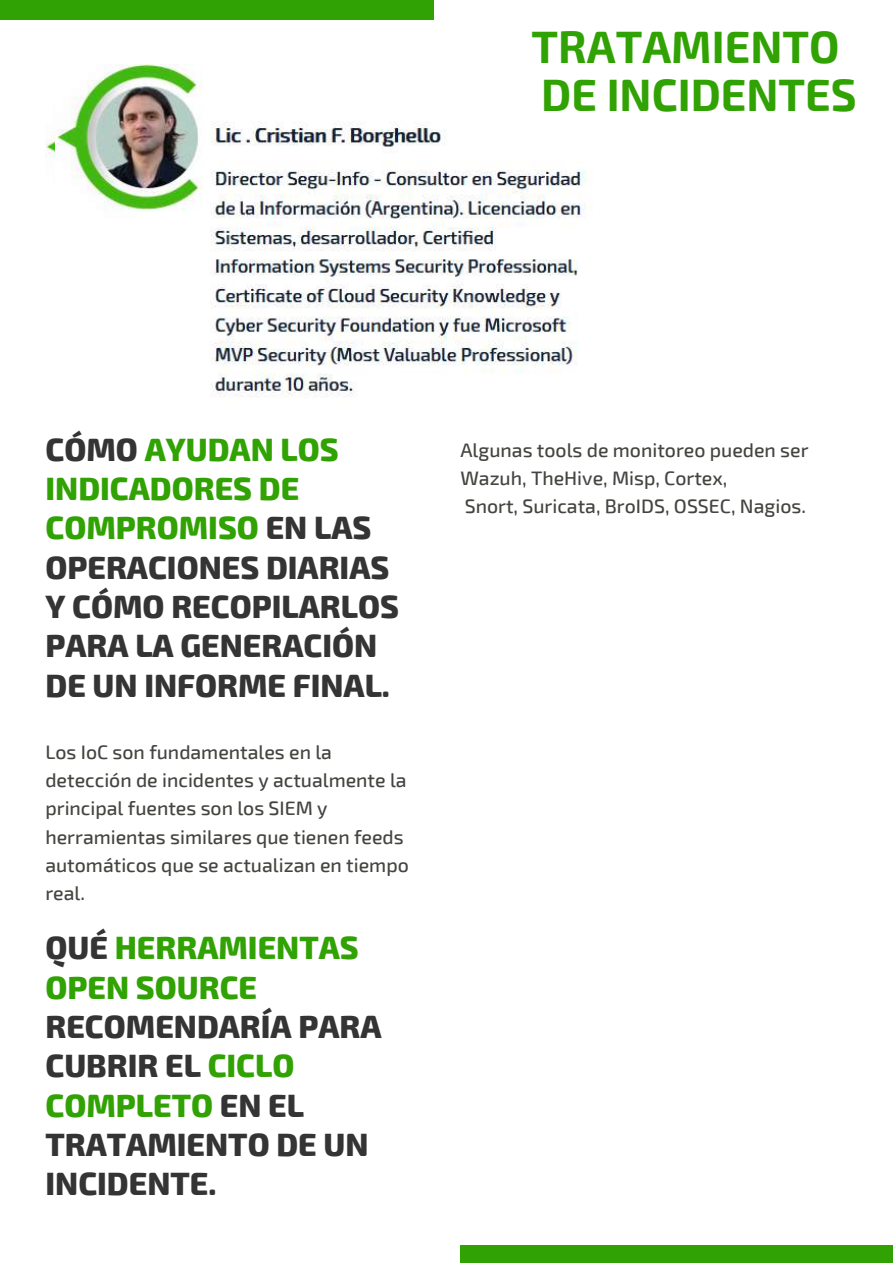
<style>
.page{position:relative;width:893px;height:1264px;background:#fff}
.page>*{position:absolute;margin:0;border:0;box-sizing:border-box;transform-origin:0 0}
.t1{font:700 44.4px/48.3px "Exo 2";color:#31a203}
.t2{font:800 31.65px/39.3px "Exo 2";color:#343434}
.t3{font:800 31.65px/39.3px "Exo 2";color:#31a203}
.t4{font:500 19.5px/28px "Exo 2";color:#444440}
.s1{color:#31a203}
.s2{color:#343434}
</style>
<div class="page">
<div style="left:460px;top:1245px;width:432px;height:17px;background:#31a203"></div>
<div style="left:0;top:0;width:434px;height:20px;background:#31a203"></div>
<img style="left:56px;top:64px;width:530px;height:334px">
<h1 class="t1" style="left:531px;top:21px;width:326px">TRATAMIENTO<br>DE INCIDENTES</h1>
<h2 class="t2" style="left:45px;top:428px;width:355px">CÓMO <span class="s1">AYUDAN LOS<br>INDICADORES DE<br>COMPROMISO</span> EN LAS<br>OPERACIONES DIARIAS<br>Y CÓMO RECOPILARLOS<br>PARA LA GENERACIÓN<br>DE UN INFORME FINAL.</h2>
<p class="t4" style="left:45px;top:737px;width:365px">Los IoC son fundamentales en la detección de incidentes y actualmente la principal fuentes son los SIEM y herramientas similares que tienen feeds automáticos que se actualizan en tiempo real.</p>
<h2 class="t3" style="left:45px;top:926px;width:315px"><span class="s2">QUÉ</span> HERRAMIENTAS<br>OPEN SOURCE</h2>
<h2 class="t2" style="left:45px;top:1005px;width:337px">RECOMENDARÍA PARA<br>CUBRIR EL <span class="s1">CICLO<br>COMPLETO</span> EN EL<br>TRATAMIENTO DE UN<br>INCIDENTE.</h2>
<p class="t4" style="left:460px;top:435px;width:349px">Algunas tools de monitoreo pueden ser<br>Wazuh, TheHive, Misp, Cortex,<br>Snort, Suricata, BroIDS, OSSEC, Nagios.</p>
</div>
